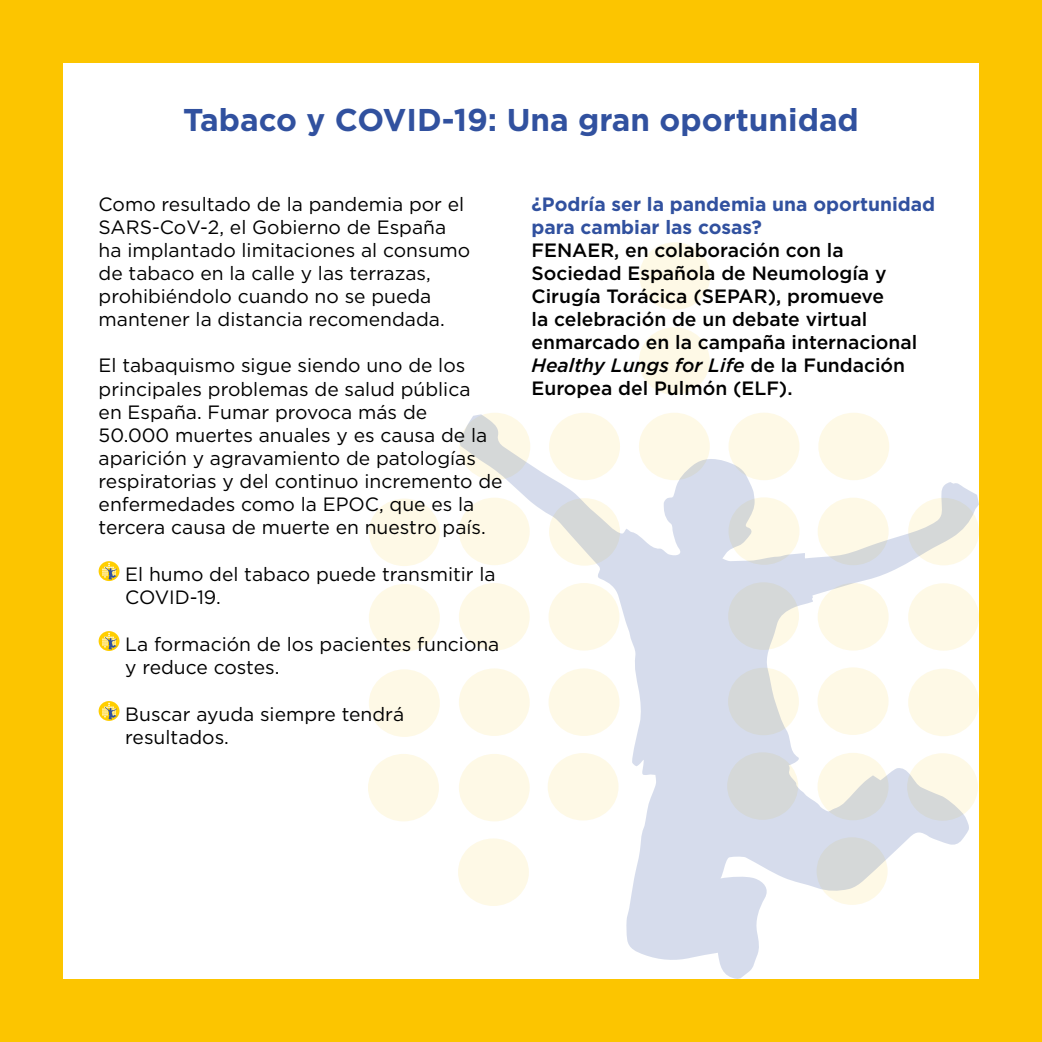
<style>
.page{position:relative;width:1042px;height:1042px;background:#fff}
.page>*{position:absolute;margin:0;border:0;box-sizing:border-box;transform-origin:0 0}
.t1{font:700 31.5px "Gotham HTF";color:#31519f}
.t2{font:19.25px/23.1px "Gotham HTF";color:#000}
.t3{font:500 19.25px/23.1px "Gotham HTF";color:#000}
.t4{font:700 19.25px/23.1px "Gotham HTF";color:#31519f}
.s1{font-style:italic}
</style>
<div class="page">
<div style="left:0;top:0;width:1041px;height:1041px;background:#fcc500"></div>
<div style="left:63px;top:63px;width:916px;height:916px;background:#fff"></div>
<svg style="left:639px;top:242px;width:71px;height:68px"></svg>
<svg style="left:639px;top:327px;width:71px;height:68px"></svg>
<svg style="left:369px;top:499px;width:71px;height:67px"></svg>
<svg style="left:369px;top:584px;width:71px;height:67px"></svg>
<svg style="left:369px;top:669px;width:71px;height:68px"></svg>
<svg style="left:368px;top:754px;width:71px;height:67px"></svg>
<svg style="left:459px;top:414px;width:520px;height:565px"></svg>
<div style="left:99px;top:561px;width:20px;height:20px;background:#ffce00;border-radius:50%"></div>
<svg style="left:102px;top:563px;width:15px;height:17px"></svg>
<div style="left:99px;top:631px;width:20px;height:20px;background:#ffce00;border-radius:50%"></div>
<svg style="left:102px;top:633px;width:15px;height:17px"></svg>
<svg style="left:99px;top:701px;width:20px;height:20px"></svg>
<svg style="left:102px;top:702px;width:15px;height:17px"></svg>
<h1 class="t1" style="left:183px;top:102px;width:677px">Tabaco y COVID-19: Una gran oportunidad</h1>
<p class="t2" style="left:99px;top:192px;width:373px">Como resultado de la pandemia por el SARS-CoV-2, el Gobierno de España ha implantado limitaciones al consumo de tabaco en la calle y las terrazas, prohibiéndolo cuando no se pueda mantener la distancia recomendada.</p>
<p class="t2" style="left:99px;top:354px;width:405px">El tabaquismo sigue siendo uno de los principales problemas de salud pública<br>en España. Fumar provoca más de 50.000 muertes anuales y es causa de la aparición y agravamiento de patologías respiratorias y del continuo incremento de enfermedades como la EPOC, que es la tercera causa de muerte en nuestro país.</p>
<p class="t2" style="left:125px;top:562px;width:372px">El humo del tabaco puede transmitir la<br>COVID-19.</p>
<p class="t2" style="left:125px;top:632px;width:376px">La formación de los pacientes funciona y reduce costes.</p>
<p class="t2" style="left:125px;top:702px;width:280px">Buscar ayuda siempre tendrá resultados.</p>
<p class="t4" style="left:531px;top:192px;width:405px">¿Podría ser la pandemia una oportunidad para cambiar las cosas?</p>
<p class="t3" style="left:531px;top:238px;width:387px">FENAER, en colaboración con la Sociedad Española de Neumología y Cirugía Torácica (SEPAR), promueve<br>la celebración de un debate virtual enmarcado en la campaña internacional <span class="s1">Healthy Lungs for Life</span> de la Fundación Europea del Pulmón (ELF).</p>
</div>
